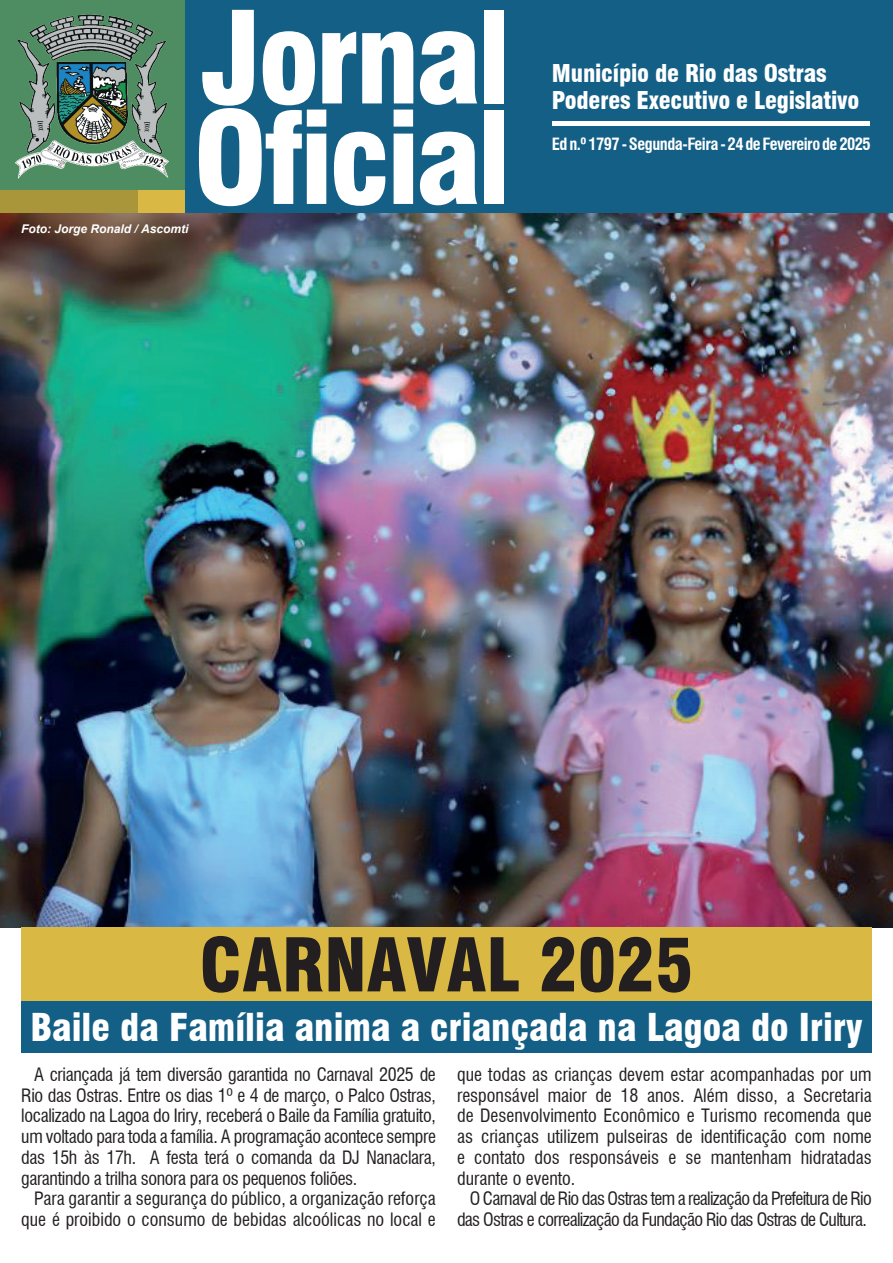
<style>
.page{position:relative;width:893px;height:1263px;background:#fff}
.page>*{position:absolute;margin:0;border:0;box-sizing:border-box;transform-origin:0 0}
.t1{font:900 condensed 124.5px/100.5px "Swiss 721 BT";letter-spacing:-.03em;color:#fff}
.t2{font:900 condensed 72px "Swiss 721 BT";color:#231f20}
.t3{font:900 condensed 37.5px "Swiss 721 BT";color:#fff}
.t4{font:900 condensed 24px/27px "Swiss 721 BT";letter-spacing:-.01em;color:#fff}
.t5{font:condensed 18px/20.7px "Swiss 721 BT";letter-spacing:-.02em;color:#231f20;text-align:justify}
.t6{font:condensed 18px/20.7px "Swiss 721 BT";letter-spacing:-.04em;color:#231f20;text-align:right}
.t7{font:condensed 18px/20.7px "Swiss 721 BT";color:#231f20;text-align:right}
.t8{font:700 condensed 16.5px "Swiss 721 BT";letter-spacing:-.03em;color:#fff}
.t9{font:italic 700 12px "Arial";color:#fff}
</style>
<div class="page">
<img style="left:0;top:213px;width:893px;height:714px">
<div style="left:21px;top:927px;width:851px;height:74px;background:#d9b943"></div>
<div style="left:21px;top:1001px;width:851px;height:51px;background:#145f86"></div>
<div style="left:0;top:0;width:893px;height:213px;background:#145f86"></div>
<div style="left:0;top:0;width:185px;height:213px;background:#4e8c61"></div>
<img style="left:16px;top:14px;width:152px;height:165px">
<div style="left:0;top:191px;width:138px;height:22px;background:#a9963a"></div>
<div style="left:138px;top:191px;width:47px;height:22px;background:#d9b943"></div>
<hr style="left:553px;top:121px;width:317px;height:4px;background:#fff">
<p class="t9" style="left:21px;top:221px;width:169px">Foto: Jorge Ronald / Ascomti</p>
<h1 class="t1" style="left:193px;top:8px;width:318px">Jornal<br>Oficial</h1>
<h3 class="t4" style="left:552px;top:59px;width:309px">Município de Rio das Ostras<br>Poderes Executivo e Legislativo</h3>
<p class="t8" style="left:552px;top:134px;width:320px">Ed n.º 1797 - Segunda-Feira - 24 de Fevereiro de 2025</p>
<h2 class="t2" style="left:199px;top:922px;width:495px">CARNAVAL 2025</h2>
<h3 class="t3" style="left:30px;top:1005px;width:833px">Baile da Família anima a criançada na Lagoa do Iriry</h3>
<p class="t5" style="left:457px;top:1064px;width:416px">que todas as crianças devem estar acompanhadas por um responsável maior de 18 anos. Além disso, a Secretaria de Desenvolvimento Econômico e Turismo recomenda que as crianças utilizem pulseiras de identificação com nome e contato dos responsáveis e se mantenham hidratadas durante o evento.</p>
<p class="t6" style="left:457px;top:1188px;width:416px">O Carnaval de Rio das Ostras tem a realização da Prefeitura de Rio das Ostras e correalização da Fundação Rio das Ostras de Cultura.</p>
<p class="t5" style="left:21px;top:1064px;width:416px;text-indent:13px">A criançada já tem diversão garantida no Carnaval 2025 de Rio das Ostras. Entre os dias 1º e 4 de março, o Palco Ostras, localizado na Lagoa do Iriry, receberá o Baile da Família gratuito, um voltado para toda a família. A programação acontece sempre das 15h às 17h. A festa terá o comanda da DJ Nanaclara, garantindo a trilha sonora para os pequenos foliões.</p>
<p class="t7" style="left:21px;top:1188px;width:416px">Para garantir a segurança do público, a organização reforça que é proibido o consumo de bebidas alcoólicas no local e</p>
</div>
